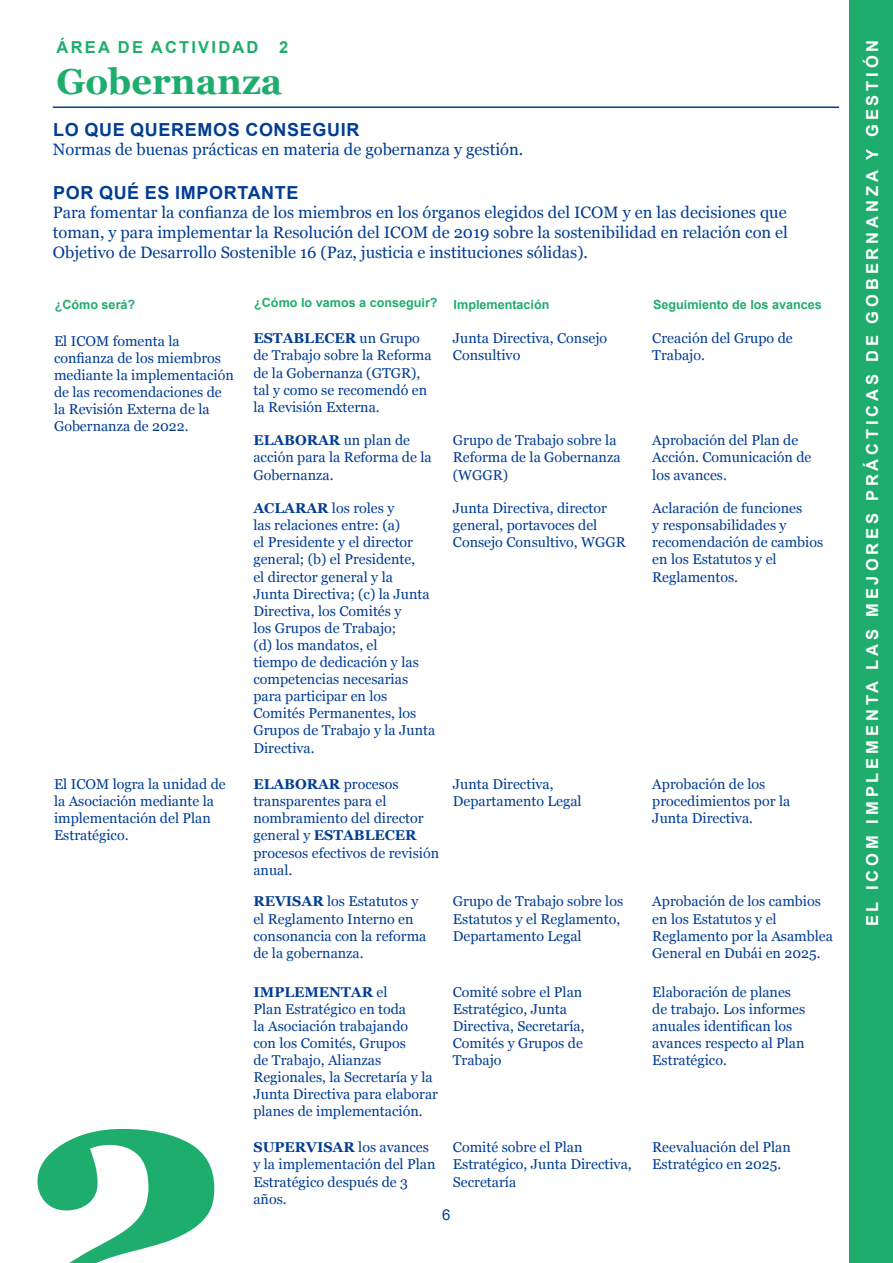
<style>
.page{position:relative;width:893px;height:1263px;background:#fff}
.page>*{position:absolute;margin:0;border:0;box-sizing:border-box;transform-origin:0 0}
.t1{font:700 356.7px "Georgia";color:#1ead6c}
.t2{font:700 36px "Georgia";color:#1ead6c}
.t3{font:700 18px "Arial";letter-spacing:.035em;color:#003d94}
.t4{font:16.5px/19.8px "Georgia";color:#003d94;text-align:justify}
.t5{font:700 16.5px "Arial";letter-spacing:.235em;color:#fff}
.t6{font:700 16.5px "Arial";letter-spacing:.135em;color:#1ead6c}
.t7{font:15px "Arial";color:#003d94}
.t8{font:14.25px/17.1px "Georgia";color:#003d94}
.t9{font:700 12.6px "Arial";color:#1ead6c}
.s1{font-weight:700}
</style>
<div class="page">
<hr style="left:53px;top:107px;width:786px;height:1px;background:#003d94">
<div style="left:850px;top:1px;width:43px;height:1262px;background:#1ead6c"></div>
<p class="t6" style="left:57px;top:36px;width:203px">ÁREA DE ACTIVIDAD</p>
<p class="t6" style="left:279px;top:36px;width:11px">2</p>
<p class="t2" style="left:56px;top:54px;width:228px">Gobernanza</p>
<p class="t3" style="left:53px;top:117px;width:308px">LO QUE QUEREMOS CONSEGUIR</p>
<p class="t4" style="left:53px;top:139px;width:472px">Normas de buenas prácticas en materia de gobernanza y gestión.</p>
<p class="t3" style="left:53px;top:180px;width:247px">POR QUÉ ES IMPORTANTE</p>
<p class="t4" style="left:53px;top:202px;width:737px">Para fomentar la confianza de los miembros en los órganos elegidos del ICOM y en las decisiones que toman, y para implementar la Resolución del ICOM de 2019 sobre la sostenibilidad en relación con el Objetivo de Desarrollo Sostenible 16 (Paz, justicia e instituciones sólidas).</p>
<p class="t9" style="left:55px;top:296px;width:82px">¿Cómo será?</p>
<p class="t9" style="left:254px;top:294px;width:185px">¿Cómo lo vamos a conseguir?</p>
<p class="t9" style="left:454px;top:296px;width:97px">Implementación</p>
<p class="t9" style="left:653px;top:296px;width:170px">Seguimiento de los avances</p>
<p class="t8" style="left:54px;top:332px;width:181px">El ICOM fomenta la confianza de los miembros mediante la implementación de las recomendaciones de la Revisión Externa de la<br>Gobernanza de 2022.</p>
<p class="t8" style="left:253px;top:329px;width:180px"><span class="s1">ESTABLECER</span> un Grupo de Trabajo sobre la Reforma de la Gobernanza (GTGR), tal y como se recomendó en la Revisión Externa.</p>
<p class="t8" style="left:453px;top:329px;width:156px">Junta Directiva, Consejo<br>Consultivo</p>
<p class="t8" style="left:652px;top:329px;width:142px">Creación del Grupo de<br>Trabajo.</p>
<p class="t8" style="left:54px;top:775px;width:173px">El ICOM logra la unidad de la Asociación mediante la implementación del Plan<br>Estratégico.</p>
<p class="t1" style="left:16px;top:930px;width:225px">2</p>
<p class="t8" style="left:253px;top:431px;width:180px"><span class="s1">ELABORAR</span> un plan de acción para la Reforma de la<br>Gobernanza.</p>
<p class="t8" style="left:253px;top:499px;width:183px"><span class="s1">ACLARAR</span> los roles y<br>las relaciones entre: (a)<br>el Presidente y el director general; (b) el Presidente,<br>el director general y la<br>Junta Directiva; (c) la Junta<br>Directiva, los Comités y<br>los Grupos de Trabajo;<br>(d) los mandatos, el<br>tiempo de dedicación y las competencias necesarias para participar en los<br>Comités Permanentes, los<br>Grupos de Trabajo y la Junta<br>Directiva.</p>
<p class="t8" style="left:253px;top:775px;width:187px"><span class="s1">ELABORAR</span> procesos transparentes para el nombramiento del director general y <span class="s1">ESTABLECER </span>procesos efectivos de revisión anual.</p>
<p class="t8" style="left:253px;top:892px;width:175px"><span class="s1">REVISAR</span> los Estatutos y el Reglamento Interno en consonancia con la reforma de la gobernanza.</p>
<p class="t8" style="left:253px;top:982px;width:186px"><span class="s1">IMPLEMENTAR</span> el<br>Plan Estratégico en toda<br>la Asociación trabajando<br>con los Comités, Grupos<br>de Trabajo, Alianzas<br>Regionales, la Secretaría y la<br>Junta Directiva para elaborar planes de implementación.</p>
<p class="t8" style="left:253px;top:1138px;width:184px"><span class="s1">SUPERVISAR</span> los avances y la implementación del Plan<br>Estratégico después de 3 años.</p>
<p class="t8" style="left:453px;top:431px;width:169px">Grupo de Trabajo sobre la<br>Reforma de la Gobernanza (WGGR)</p>
<p class="t8" style="left:453px;top:499px;width:174px">Junta Directiva, director general, portavoces del<br>Consejo Consultivo, WGGR</p>
<p class="t8" style="left:453px;top:775px;width:130px">Junta Directiva,<br>Departamento Legal</p>
<p class="t8" style="left:453px;top:892px;width:172px">Grupo de Trabajo sobre los<br>Estatutos y el Reglamento,<br>Departamento Legal</p>
<p class="t8" style="left:453px;top:982px;width:133px">Comité sobre el Plan<br>Estratégico, Junta<br>Directiva, Secretaría,<br>Comités y Grupos de<br>Trabajo</p>
<p class="t8" style="left:453px;top:1138px;width:180px">Comité sobre el Plan<br>Estratégico, Junta Directiva,<br>Secretaría</p>
<p class="t8" style="left:652px;top:431px;width:161px">Aprobación del Plan de<br>Acción. Comunicación de los avances.</p>
<p class="t8" style="left:652px;top:499px;width:172px">Aclaración de funciones<br>y responsabilidades y recomendación de cambios en los Estatutos y el<br>Reglamentos.</p>
<p class="t8" style="left:652px;top:775px;width:139px">Aprobación de los procedimientos por la<br>Junta Directiva.</p>
<p class="t8" style="left:652px;top:892px;width:182px">Aprobación de los cambios en los Estatutos y el<br>Reglamento por la Asamblea<br>General en Dubái en 2025.</p>
<p class="t8" style="left:652px;top:982px;width:154px">Elaboración de planes de trabajo. Los informes anuales identifican los avances respecto al Plan<br>Estratégico.</p>
<p class="t8" style="left:652px;top:1138px;width:140px">Reevaluación del Plan<br>Estratégico en 2025.</p>
<p class="t7" style="left:442px;top:1204px;width:10px">6</p>
<p class="t5" style="left:861px;top:926px;width:888px;rotate:-90deg">EL ICOM IMPLEMENTA LAS MEJORES PRÁCTICAS DE GOBERNANZA Y GESTIÓN</p>
</div>
